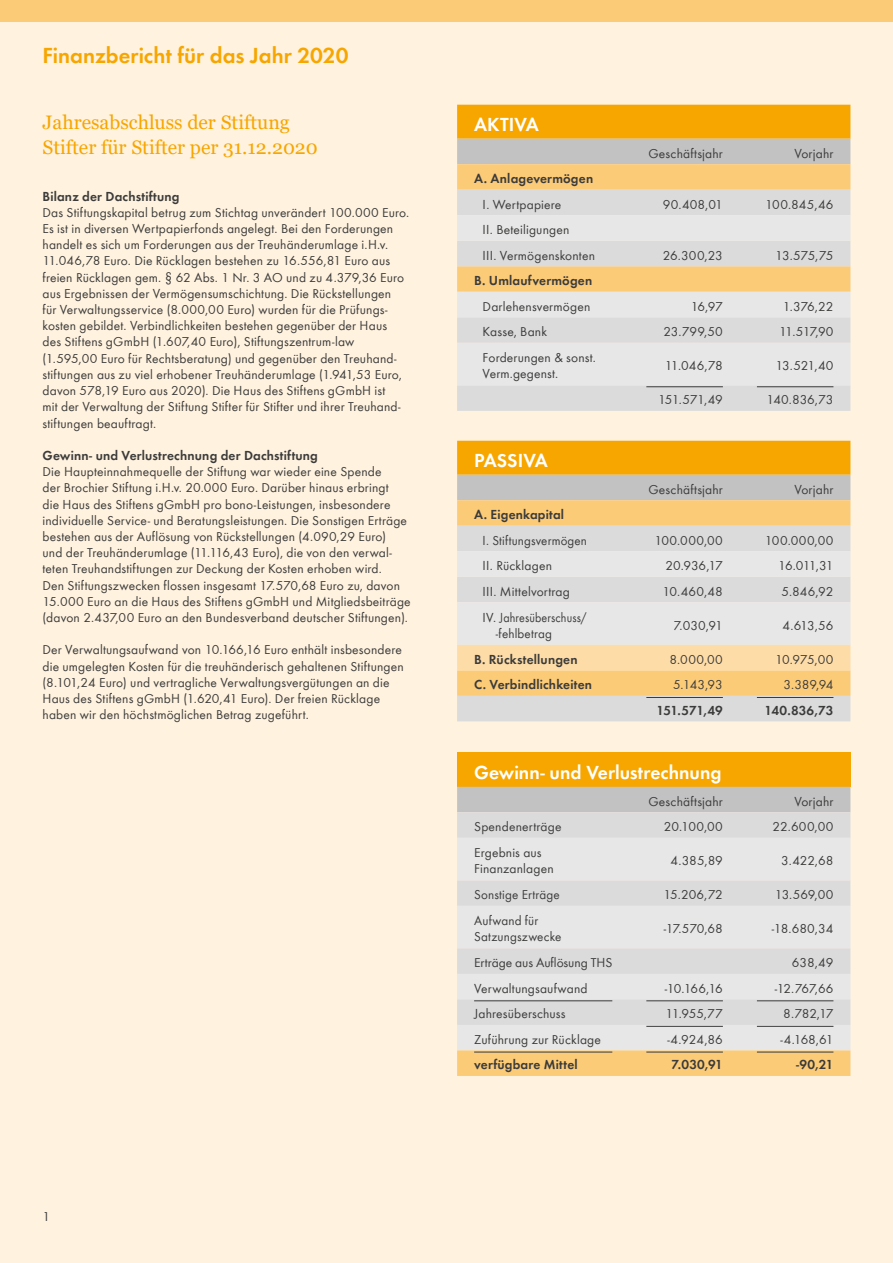
<style>
.page{position:relative;width:893px;height:1263px;background:#fff}
.page>*{position:absolute;margin:0;border:0;box-sizing:border-box;transform-origin:0 0}
.t1{font:22.5px "Function Demi";color:#f7a600}
.t2{font:19.5px/25.5px "Georgia";color:#f7a600}
.t3{font:19.5px "Function Demi";color:#fff}
.t4{font:13.5px/16.2px "Function";letter-spacing:.01em;color:#3b3b3a}
.t5{font:13.5px "Function Demi";letter-spacing:.015em;color:#3b3b3a}
.t6{font:13.5px "Function";letter-spacing:.01em;color:#3b3b3a;scale:.96 1}
</style>
<div class="page">
<div style="left:0;top:13px;width:893px;height:1250px;background:#fff2df"></div>
<div style="left:0;top:0;width:893px;height:21px;background:#fccb78"></div>
<svg style="left:457px;top:105px;width:393px;height:59px;background:#e0b254"></svg>
<svg style="left:457px;top:164px;width:393px;height:26px;background:#fbcb7a"></svg>
<div style="left:457px;top:190px;width:393px;height:221px;background:#dbdbdc"></div>
<svg style="left:457px;top:215px;width:393px;height:102px;background:#e9ddc8"></svg>
<div style="left:457px;top:343px;width:393px;height:42px;background:#e7e7e7"></div>
<hr style="left:646px;top:386px;width:77px;height:1px;background:#3b3b3a">
<hr style="left:757px;top:386px;width:76px;height:1px;background:#3b3b3a">
<div style="left:457px;top:753px;width:393px;height:34px;background:#f7a600"></div>
<svg style="left:457px;top:787px;width:393px;height:119px;background:#dadada"></svg>
<div style="left:457px;top:906px;width:393px;height:144px;background:#e7e7e7"></div>
<svg style="left:457px;top:948px;width:393px;height:77px;background:#dededf"></svg>
<svg style="left:457px;top:1050px;width:393px;height:26px;background:#f9c979"></svg>
<hr style="left:474px;top:1000px;width:138px;height:1px;background:#3b3b3a">
<hr style="left:646px;top:1000px;width:77px;height:1px;background:#3b3b3a">
<hr style="left:757px;top:1000px;width:76px;height:1px;background:#3b3b3a">
<hr style="left:646px;top:1026px;width:77px;height:1px;background:#3b3b3a">
<hr style="left:757px;top:1026px;width:76px;height:1px;background:#3b3b3a">
<hr style="left:474px;top:1052px;width:138px;height:1px;background:#3b3b3a">
<hr style="left:646px;top:1052px;width:77px;height:1px;background:#3b3b3a">
<hr style="left:757px;top:1052px;width:76px;height:1px;background:#3b3b3a">
<svg style="left:457px;top:441px;width:393px;height:59px;background:#e0b254"></svg>
<svg style="left:457px;top:500px;width:393px;height:26px;background:#fbcb7a"></svg>
<svg style="left:457px;top:526px;width:393px;height:195px;background:#e6d5ba"></svg>
<svg style="left:457px;top:551px;width:393px;height:119px;background:#e9e2d7"></svg>
<hr style="left:646px;top:697px;width:77px;height:1px;background:#3b3b3a">
<hr style="left:757px;top:697px;width:76px;height:1px;background:#3b3b3a">
<h1 class="t1" style="left:43px;top:43px;width:307px">Finanzbericht für das Jahr 2020</h1>
<h2 class="t2" style="left:43px;top:110px;width:277px">Jahresabschluss der Stiftung<br>Stifter für Stifter per 31.12.2020</h2>
<p class="t5" style="left:43px;top:188px;width:138px">Bilanz der Dachstiftung</p>
<p class="t4" style="left:43px;top:204px;width:368px">Das Stiftungskapital betrug zum Stichtag unverändert 100.000 Euro.<br>Es ist in diversen Wertpapierfonds angelegt. Bei den Forderungen handelt es sich um Forderungen aus der Treuhänderumlage i.H.v.<br>11.046,78 Euro. Die Rücklagen bestehen zu 16.556,81 Euro aus freien Rücklagen gem. § 62 Abs. 1 Nr. 3 AO und zu 4.379,36 Euro aus Ergebnissen der Vermögensumschichtung. Die Rückstellungen<br>für Verwaltungsservice (8.000,00 Euro) wurden für die Prüfungs&shy;kosten gebildet. Verbindlichkeiten bestehen gegenüber der Haus<br>des Stiftens gGmbH (1.607,40 Euro), Stiftungszentrum-law (1.595,00 Euro für Rechtsberatung) und gegenüber den Treuhand&shy;stiftungen aus zu viel erhobener Treuhänderumlage (1.941,53 Euro, davon 578,19 Euro aus 2020). Die Haus des Stiftens gGmbH ist<br>mit der Verwaltung der Stiftung Stifter für Stifter und ihrer Treuhand&shy;stiftungen beauftragt.</p>
<p class="t5" style="left:43px;top:447px;width:277px">Gewinn- und Verlustrechnung der Dachstiftung</p>
<p class="t4" style="left:43px;top:464px;width:370px">Die Haupteinnahmequelle der Stiftung war wieder eine Spende<br>der Brochier Stiftung i.H.v. 20.000 Euro. Darüber hinaus erbringt<br>die Haus des Stiftens gGmbH pro bono-Leistungen, insbesondere individuelle Service- und Beratungsleistungen. Die Sonstigen Erträge bestehen aus der Auflösung von Rückstellungen (4.090,29 Euro)<br>und der Treuhänderumlage (11.116,43 Euro), die von den verwal&shy;teten Treuhandstiftungen zur Deckung der Kosten erhoben wird.<br>Den Stiftungszwecken flossen insgesamt 17.570,68 Euro zu, davon 15.000 Euro an die Haus des Stiftens gGmbH und Mitgliedsbeiträge (davon 2.437,00 Euro an den Bundesverband deutscher Stiftungen).</p>
<p class="t4" style="left:43px;top:642px;width:363px">Der Verwaltungsaufwand von 10.166,16 Euro enthält insbesondere die umgelegten Kosten für die treuhänderisch gehaltenen Stiftungen (8.101,24 Euro) und vertragliche Verwaltungsvergütungen an die Haus des Stiftens gGmbH (1.620,41 Euro). Der freien Rücklage haben wir den höchstmöglichen Betrag zugeführt.</p>
<p class="t4" style="left:43px;top:1208px;width:9px">1</p>
<h2 class="t3" style="left:474px;top:113px;width:66px">AKTIVA</h2>
<p class="t4" style="left:648px;top:145px;width:76px">Geschäftsjahr</p>
<p class="t4" style="left:794px;top:145px;width:41px">Vorjahr</p>
<p class="t5" style="left:474px;top:171px;width:121px">A. Anlagevermögen</p>
<p class="t4" style="left:483px;top:196px;width:80px">I. Wertpapiere</p>
<p class="t4" style="left:663px;top:196px;width:61px">90.408,01</p>
<p class="t4" style="left:765px;top:196px;width:70px">100.845,46</p>
<p class="t4" style="left:483px;top:217px;width:114px;line-height:25.5px">II. Beteiligungen<br>III. Vermögenskonten</p>
<p class="t4" style="left:663px;top:247px;width:62px">26.300,23</p>
<p class="t4" style="left:775px;top:247px;width:60px">13.575,75</p>
<p class="t5" style="left:474px;top:273px;width:120px">B. Umlaufvermögen</p>
<p class="t4" style="left:483px;top:298px;width:109px">Darlehensvermögen</p>
<p class="t4" style="left:691px;top:298px;width:34px">16,97</p>
<p class="t4" style="left:783px;top:298px;width:52px">1.376,22</p>
<p class="t4" style="left:483px;top:324px;width:66px">Kasse, Bank</p>
<p class="t4" style="left:663px;top:324px;width:61px">23.799,50</p>
<p class="t4" style="left:779px;top:324px;width:56px">11.517,90</p>
<p class="t4" style="left:483px;top:350px;width:115px">Forderungen &amp; sonst.<br>Verm.gegenst.</p>
<p class="t4" style="left:665px;top:358px;width:60px">11.046,78</p>
<p class="t4" style="left:775px;top:358px;width:60px">13.521,40</p>
<p class="t4" style="left:658px;top:392px;width:66px">151.571,49</p>
<p class="t4" style="left:766px;top:392px;width:68px">140.836,73</p>
<h2 class="t3" style="left:474px;top:449px;width:75px">PASSIVA</h2>
<p class="t4" style="left:648px;top:481px;width:76px">Geschäftsjahr</p>
<p class="t4" style="left:794px;top:481px;width:41px">Vorjahr</p>
<p class="t5" style="left:474px;top:507px;width:92px">A. Eigenkapital</p>
<p class="t6" style="left:483px;top:532px;width:110px">I. Stiftungsvermögen</p>
<p class="t4" style="left:654px;top:532px;width:70px">100.000,00</p>
<p class="t4" style="left:765px;top:532px;width:70px">100.000,00</p>
<p class="t4" style="left:483px;top:558px;width:71px">II. Rücklagen</p>
<p class="t4" style="left:666px;top:558px;width:59px">20.936,17</p>
<p class="t4" style="left:778px;top:558px;width:57px">16.011,31</p>
<p class="t4" style="left:483px;top:583px;width:89px">III. Mittelvortrag</p>
<p class="t4" style="left:662px;top:583px;width:62px">10.460,48</p>
<p class="t4" style="left:781px;top:583px;width:54px">5.846,92</p>
<p class="t4" style="left:496px;top:609px;width:93px;text-indent:-13px">IV. Jahresüberschuss/ -fehlbetrag</p>
<p class="t4" style="left:674px;top:617px;width:51px">7.030,91</p>
<p class="t4" style="left:782px;top:617px;width:52px">4.613,56</p>
<p class="t5" style="left:474px;top:651px;width:105px">B. Rückstellungen</p>
<p class="t4" style="left:669px;top:651px;width:55px">8.000,00</p>
<p class="t4" style="left:775px;top:651px;width:60px">10.975,00</p>
<p class="t5" style="left:474px;top:677px;width:119px">C. Verbindlichkeiten</p>
<p class="t4" style="left:673px;top:677px;width:51px">5.143,93</p>
<p class="t4" style="left:783px;top:677px;width:51px">3.389,94</p>
<p class="t5" style="left:657px;top:702px;width:68px">151.571,49</p>
<p class="t5" style="left:765px;top:702px;width:70px">140.836,73</p>
<h2 class="t3" style="left:474px;top:761px;width:249px">Gewinn- und Verlustrechnung</h2>
<p class="t4" style="left:648px;top:793px;width:76px">Geschäftsjahr</p>
<p class="t4" style="left:794px;top:793px;width:41px">Vorjahr</p>
<p class="t4" style="left:474px;top:819px;width:89px">Spendenerträge</p>
<p class="t4" style="left:664px;top:819px;width:61px">20.100,00</p>
<p class="t4" style="left:773px;top:819px;width:62px">22.600,00</p>
<p class="t4" style="left:474px;top:844px;width:81px">Ergebnis aus<br>Finanzanlagen</p>
<p class="t4" style="left:670px;top:853px;width:54px">4.385,89</p>
<p class="t4" style="left:781px;top:853px;width:54px">3.422,68</p>
<p class="t4" style="left:474px;top:887px;width:87px">Sonstige Erträge</p>
<p class="t4" style="left:663px;top:887px;width:61px">15.206,72</p>
<p class="t4" style="left:775px;top:887px;width:60px">13.569,00</p>
<p class="t4" style="left:474px;top:912px;width:89px">Aufwand für<br>Satzungszwecke</p>
<p class="t4" style="left:664px;top:921px;width:61px">-17.570,68</p>
<p class="t4" style="left:772px;top:921px;width:63px">-18.680,34</p>
<p class="t4" style="left:474px;top:955px;width:140px">Erträge aus Auflösung THS</p>
<p class="t4" style="left:792px;top:955px;width:43px">638,49</p>
<p class="t4" style="left:474px;top:980px;width:115px">Verwaltungsaufwand</p>
<p class="t4" style="left:665px;top:980px;width:60px">-10.166,16</p>
<p class="t4" style="left:775px;top:980px;width:60px">-12.767,66</p>
<p class="t4" style="left:474px;top:1006px;width:93px">Jahresüberschuss</p>
<p class="t4" style="left:666px;top:1006px;width:59px">11.955,77</p>
<p class="t4" style="left:783px;top:1006px;width:52px">8.782,17</p>
<p class="t4" style="left:474px;top:1031px;width:128px">Zuführung zur Rücklage</p>
<p class="t4" style="left:667px;top:1031px;width:57px">-4.924,86</p>
<p class="t4" style="left:780px;top:1031px;width:54px">-4.168,61</p>
<p class="t5" style="left:474px;top:1057px;width:105px">verfügbare Mittel</p>
<p class="t5" style="left:672px;top:1057px;width:53px">7.030,91</p>
<p class="t5" style="left:796px;top:1057px;width:39px">-90,21</p>
</div>
